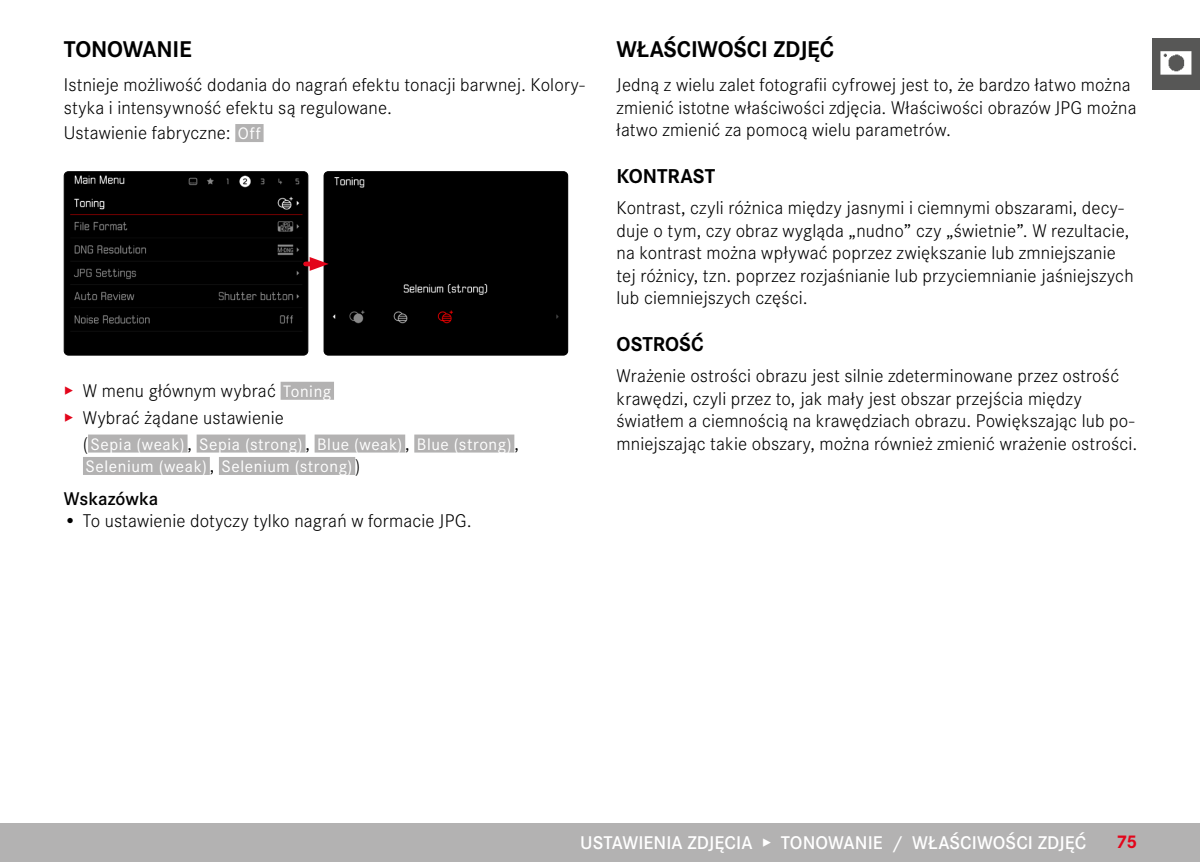
<style>
.page{position:relative;width:1200px;height:862px;background:#fff}
.page>*{position:absolute;margin:0;border:0;box-sizing:border-box;transform-origin:0 0}
.t1{font:700 23.62px "Corporate S";letter-spacing:-.01em;color:#000}
.t2{font:700 20.7px "Corporate S";color:#000}
.t3{font:300 19.12px/22.3px "Corporate S";letter-spacing:.01em;color:#000}
.t4{font:600 19.12px "Corporate S";color:#fff}
.t5{font:600 19.12px "Corporate S";color:#000}
.t6{font:700 19.12px "Corporate S";color:#e3051b}
.t7{font:17.32px/22.3px "Corporate S";letter-spacing:.035em;color:#fff}
.s1{font-weight:400;font-size:17.32px;color:#fff}
.s2{color:#e3051b}
.s3{font-weight:300;font-size:19.12px;color:#000}
</style>
<div class="page">
<div style="left:1151px;top:38px;width:48px;height:51px;background:#575756"></div>
<img style="left:1160px;top:51px;width:32px;height:24px">
<div style="left:0;top:823px;width:1199px;height:38px;background:#b3b2b2"></div>
<div style="left:235px;top:124px;width:28px;height:18px;background:#b3b2b2"></div>
<div style="left:280px;top:381px;width:54px;height:18px;background:#b3b2b2"></div>
<div style="left:88px;top:434px;width:99px;height:18px;background:#b3b2b2"></div>
<div style="left:196px;top:434px;width:109px;height:18px;background:#b3b2b2"></div>
<div style="left:314px;top:434px;width:91px;height:18px;background:#b3b2b2"></div>
<div style="left:414px;top:434px;width:100px;height:18px;background:#b3b2b2"></div>
<div style="left:83px;top:456px;width:127px;height:18px;background:#b3b2b2"></div>
<div style="left:219px;top:456px;width:136px;height:18px;background:#b3b2b2"></div>
<img style="left:64px;top:172px;width:244px;height:183px">
<div style="left:64px;top:171px;width:244px;height:184px;border:1px solid #000;border-radius:4px"></div>
<div style="left:325px;top:173px;width:242px;height:182px;background:#000"></div>
<div style="left:323px;top:171px;width:245px;height:184px;border:1px solid #000;border-radius:4px"></div>
<div style="left:305px;top:261px;width:10px;height:5px;background:#e3051b"></div>
<svg style="left:309px;top:257px;width:19px;height:14px"></svg>
<p class="t1" style="left:64px;top:30px;width:129px">TONOWANIE</p>
<p class="t3" style="left:64px;top:73px;width:522px">Istnieje możliwość dodania do nagrań efektu tonacji barwnej. Kolory&shy;styka i intensywność efektu są regulowane.</p>
<p class="t3" style="left:64px;top:120px;width:198px">Ustawienie fabryczne: <span class="s1">Off</span></p>
<p class="t3" style="left:64px;top:375px;width:269px;line-height:27.2px"><span class="s2">▸</span> W menu głównym wybrać <span class="s1">Toning </span><span class="s2">▸</span> Wybrać żądane ustawienie</p>
<p class="t7" style="left:83px;top:431px;width:437px"><span class="s3">(</span> Sepia (weak) <span class="s3">,</span> Sepia (strong) <span class="s3">,</span> Blue (weak) <span class="s3">,</span> Blue (strong) <span class="s3">,<br></span>Selenium (weak) <span class="s3">,</span> Selenium (strong) <span class="s3">)</span></p>
<p class="t5" style="left:64px;top:484px;width:96px">Wskazówka</p>
<p class="t3" style="left:64px;top:508px;width:409px">• To ustawienie dotyczy tylko nagrań w formacie JPG.</p>
<p class="t1" style="left:616px;top:30px;width:219px">WŁAŚCIWOŚCI ZDJĘĆ</p>
<p class="t3" style="left:616px;top:73px;width:521px">Jedną z wielu zalet fotografii cyfrowej jest to, że bardzo łatwo można zmienić istotne właściwości zdjęcia. Właściwości obrazów JPG można łatwo zmienić za pomocą wielu parametrów.</p>
<p class="t2" style="left:616px;top:160px;width:100px">KONTRAST</p>
<p class="t3" style="left:616px;top:196px;width:518px">Kontrast, czyli różnica między jasnymi i ciemnymi obszarami, decy&shy;duje o tym, czy obraz wygląda „nudno” czy „świetnie”. W rezultacie, na kontrast można wpływać poprzez zwiększanie lub zmniejszanie tej różnicy, tzn. poprzez rozjaśnianie lub przyciemnianie jaśniejszych lub ciemniejszych części.</p>
<p class="t2" style="left:616px;top:328px;width:88px">OSTROŚĆ</p>
<p class="t3" style="left:616px;top:363px;width:522px">Wrażenie ostrości obrazu jest silnie zdeterminowane przez ostrość krawędzi, czyli przez to, jak mały jest obszar przejścia między światłem a ciemnością na krawędziach obrazu. Powiększając lub po&shy;mniejszając takie obszary, można również zmienić wrażenie ostrości.</p>
<p class="t4" style="left:580px;top:827px;width:507px">USTAWIENIA ZDJĘCIA ▸ TONOWANIE / WŁAŚCIWOŚCI ZDJĘĆ</p>
<p class="t6" style="left:1115px;top:826px;width:23px">75</p>
</div>
